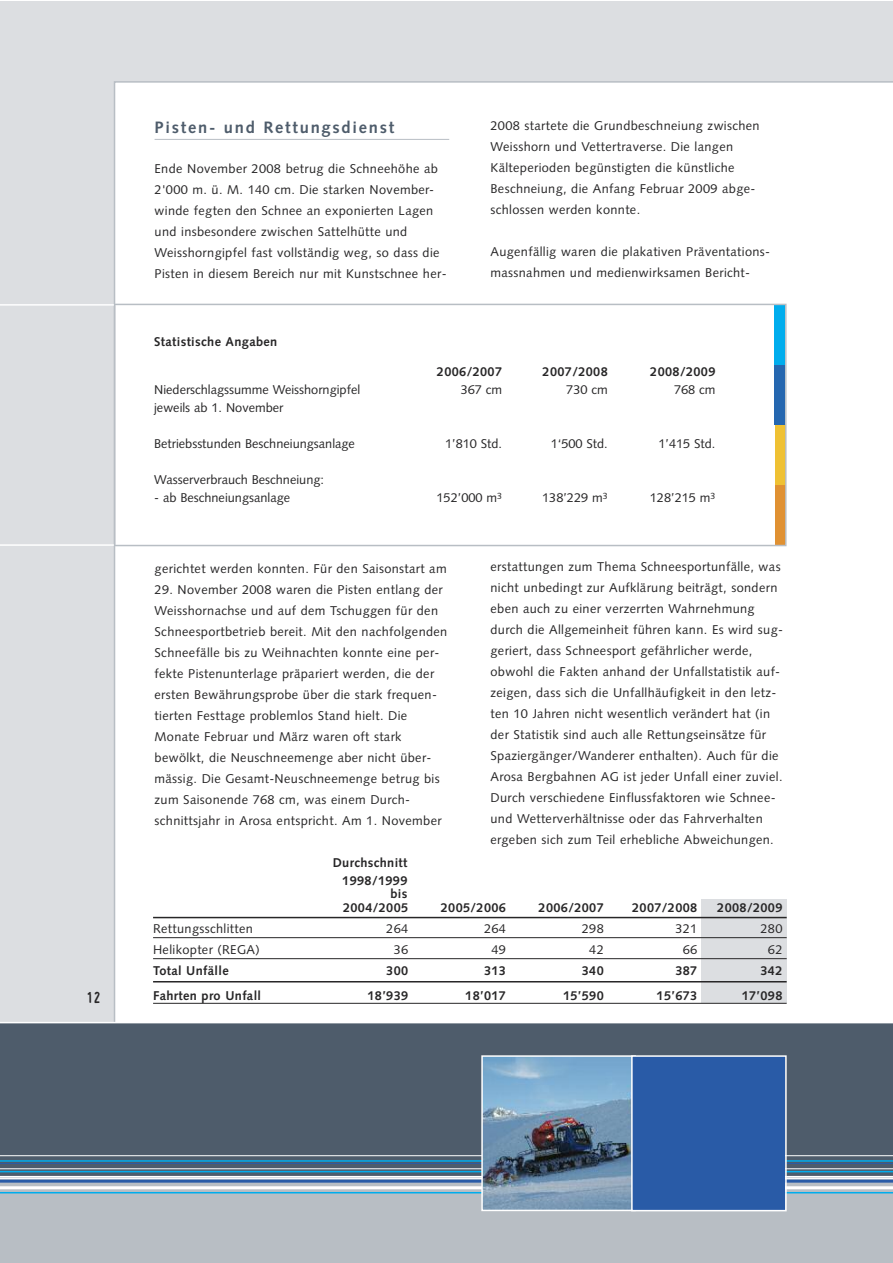
<style>
.page{position:relative;width:893px;height:1263px;background:#fff}
.page>*{position:absolute;margin:0;border:0;box-sizing:border-box;transform-origin:0 0}
.t1{font:700 16.5px "Syntax";letter-spacing:.105em;color:#4e5c6b}
.t2{font:15px "Capone";color:#272627}
.t3{font:12.75px/21px "Syntax";letter-spacing:.03em;color:#272627}
.t4{font:700 12.75px/18px "Syntax";letter-spacing:.03em;color:#272627;text-align:right}
.t5{font:12.75px "Syntax";color:#272627}
</style>
<div class="page">
<div style="left:0;top:1px;width:892px;height:1109px;background:#dcdee1"></div>
<div style="left:114px;top:81px;width:778px;height:941px;background:#fff"></div>
<div style="left:0;top:1070px;width:892px;height:192px;background:#b8bec4"></div>
<div style="left:0;top:1022px;width:892px;height:155px;background:#4e5c6b"></div>
<hr style="left:155px;top:139px;width:294px;height:1px;background:#b8bec4">
<div style="left:775px;top:484px;width:10px;height:61px;background:#e09132"></div>
<div style="left:775px;top:424px;width:10px;height:61px;background:#efc133"></div>
<div style="left:774px;top:364px;width:11px;height:60px;background:#2567b0"></div>
<div style="left:774px;top:304px;width:11px;height:61px;background:#00aded"></div>
<svg style="left:0;top:304px;width:201px;height:242px"></svg>
<div style="left:114px;top:304px;width:673px;height:242px;border:2px solid #b8bec4"></div>
<hr style="left:0;top:1171px;width:892px;height:1px;background:#00aded">
<hr style="left:0;top:1179px;width:892px;height:3px;background:#295ba7">
<hr style="left:0;top:1192px;width:892px;height:1px;background:#00aded">
<hr style="left:0;top:1168px;width:892px;height:1px;background:#fff">
<hr style="left:0;top:1160px;width:892px;height:2px;background:#00aded">
<hr style="left:0;top:1155px;width:892px;height:1px;background:#fff">
<hr style="left:0;top:1163px;width:892px;height:1px;background:#295ba7">
<hr style="left:0;top:1186px;width:892px;height:3px;background:#fff">
<hr style="left:0;top:1178px;width:892px;height:1px;background:#fff">
<img style="left:484px;top:1058px;width:147px;height:150px">
<div style="left:481px;top:1055px;width:155px;height:156px;border:2px solid #fff"></div>
<div style="left:633px;top:1057px;width:152px;height:153px;background:#295ba7"></div>
<div style="left:631px;top:1055px;width:156px;height:156px;border:2px solid #fff"></div>
<div style="left:701px;top:900px;width:86px;height:103px;background:#dcdee1"></div>
<hr style="left:153px;top:917px;width:634px;height:1px;background:#272627">
<hr style="left:153px;top:937px;width:634px;height:1px;background:#272627">
<hr style="left:153px;top:958px;width:634px;height:1px;background:#272627">
<hr style="left:153px;top:981px;width:634px;height:1px;background:#272627">
<hr style="left:153px;top:1003px;width:634px;height:1px;background:#272627">
<p class="t2" style="left:86px;top:990px;width:16px">12</p>
<p class="t1" style="left:155px;top:118px;width:241px">Pisten- und Rettungsdienst</p>
<p class="t3" style="left:155px;top:159px;width:294px">Ende November 2008 betrug die Schneehöhe ab 2'000 m. ü. M. 140 cm. Die starken November&shy;winde fegten den Schnee an exponierten Lagen und insbesondere zwischen Sattelhütte und Weisshorngipfel fast vollständig weg, so dass die Pisten in diesem Bereich nur mit Kunstschnee her-</p>
<p class="t4" style="left:154px;top:333px;width:125px">Statistische Angaben</p>
<p class="t3" style="left:490px;top:115px;width:271px">2008 startete die Grundbeschneiung zwischen Weisshorn und Vettertraverse. Die langen Kälteperioden begünstigten die künstliche Beschneiung, die Anfang Februar 2009 abge&shy;schlossen werden konnte.</p>
<p class="t3" style="left:490px;top:241px;width:281px">Augenfällig waren die plakativen Präventations&shy;massnahmen und medienwirksamen Bericht-</p>
<p class="t4" style="left:437px;top:363px;width:67px">2006/2007</p>
<p class="t4" style="left:543px;top:363px;width:67px">2007/2008</p>
<p class="t4" style="left:650px;top:363px;width:67px">2008/2009</p>
<p class="t5" style="left:154px;top:382px;width:208px">Niederschlagssumme Weisshorngipfel</p>
<p class="t3" style="left:461px;top:379px;width:43px">367 cm</p>
<p class="t3" style="left:566px;top:379px;width:43px">730 cm</p>
<p class="t3" style="left:674px;top:379px;width:43px">768 cm</p>
<p class="t5" style="left:154px;top:400px;width:131px">jeweils ab 1. November</p>
<p class="t5" style="left:154px;top:436px;width:202px">Betriebsstunden Beschneiungsanlage</p>
<p class="t3" style="left:445px;top:433px;width:59px">1’810 Std.</p>
<p class="t3" style="left:551px;top:433px;width:59px">1‘500 Std.</p>
<p class="t3" style="left:658px;top:433px;width:59px">1’415 Std.</p>
<p class="t5" style="left:154px;top:472px;width:171px">Wasserverbrauch Beschneiung:</p>
<p class="t5" style="left:154px;top:490px;width:138px">- ab Beschneiungsanlage</p>
<p class="t3" style="left:436px;top:487px;width:67px">152’000 m<sup>3</sup></p>
<p class="t3" style="left:542px;top:487px;width:67px">138’229 m<sup>3</sup></p>
<p class="t3" style="left:650px;top:487px;width:67px">128’215 m<sup>3</sup></p>
<p class="t3" style="left:155px;top:558px;width:294px">gerichtet werden konnten. Für den Saisonstart am</p>
<p class="t3" style="left:155px;top:579px;width:294px">29. November 2008 waren die Pisten entlang der Weisshornachse und auf dem Tschuggen für den Schneesportbetrieb bereit. Mit den nachfolgenden Schneefälle bis zu Weihnachten konnte eine per&shy;fekte Pistenunterlage präpariert werden, die der ersten Bewährungsprobe über die stark frequen&shy;tierten Festtage problemlos Stand hielt. Die Monate Februar und März waren oft stark bewölkt, die Neuschneemenge aber nicht über&shy;mässig. Die Gesamt-Neuschneemenge betrug bis zum Saisonende 768 cm, was einem Durch&shy;schnittsjahr in Arosa entspricht. Am 1. November</p>
<p class="t4" style="left:333px;top:854px;width:76px">Durchschnitt<br>1998/1999</p>
<p class="t4" style="left:390px;top:884px;width:18px">bis</p>
<p class="t3" style="left:490px;top:556px;width:294px">erstattungen zum Thema Schneesportunfälle, was nicht unbedingt zur Aufklärung beiträgt, sondern eben auch zu einer verzerrten Wahrnehmung durch die Allgemeinheit führen kann. Es wird sug&shy;geriert, dass Schneesport gefährlicher werde, obwohl die Fakten anhand der Unfallstatistik auf&shy;zeigen, dass sich die Unfallhäufigkeit in den letz&shy;ten 10 Jahren nicht wesentlich verändert hat (in der Statistik sind auch alle Rettungseinsätze für Spaziergänger/Wanderer enthalten). Auch für die Arosa Bergbahnen AG ist jeder Unfall einer zuviel.<br>Durch verschiedene Einflussfaktoren wie Schnee&shy;und Wetterverhältnisse oder das Fahrverhalten ergeben sich zum Teil erhebliche Abweichungen.</p>
<p class="t4" style="left:343px;top:898px;width:67px">2004/2005</p>
<p class="t4" style="left:441px;top:898px;width:67px">2005/2006</p>
<p class="t4" style="left:539px;top:898px;width:67px">2006/2007</p>
<p class="t4" style="left:632px;top:898px;width:67px">2007/2008</p>
<p class="t4" style="left:717px;top:898px;width:67px">2008/2009</p>
<p class="t3" style="left:153px;top:918px;width:101px">Rettungsschlitten</p>
<p class="t3" style="left:386px;top:918px;width:23px">264</p>
<p class="t3" style="left:484px;top:918px;width:23px">264</p>
<p class="t3" style="left:582px;top:918px;width:23px">298</p>
<p class="t3" style="left:675px;top:918px;width:23px">321</p>
<p class="t3" style="left:760px;top:918px;width:23px">280</p>
<p class="t3" style="left:153px;top:939px;width:108px">Helikopter (REGA)</p>
<p class="t3" style="left:394px;top:939px;width:16px">36</p>
<p class="t3" style="left:491px;top:939px;width:16px">49</p>
<p class="t3" style="left:589px;top:939px;width:16px">42</p>
<p class="t3" style="left:683px;top:939px;width:16px">66</p>
<p class="t3" style="left:768px;top:939px;width:16px">62</p>
<p class="t4" style="left:153px;top:961px;width:77px">Total Unfälle</p>
<p class="t4" style="left:386px;top:961px;width:23px">300</p>
<p class="t4" style="left:484px;top:961px;width:23px">313</p>
<p class="t4" style="left:582px;top:961px;width:23px">340</p>
<p class="t4" style="left:675px;top:961px;width:23px">387</p>
<p class="t4" style="left:760px;top:961px;width:23px">342</p>
<p class="t4" style="left:153px;top:986px;width:110px">Fahrten pro Unfall</p>
<p class="t4" style="left:367px;top:986px;width:42px">18’939</p>
<p class="t4" style="left:465px;top:986px;width:42px">18’017</p>
<p class="t4" style="left:563px;top:986px;width:42px">15’590</p>
<p class="t4" style="left:657px;top:986px;width:42px">15’673</p>
<p class="t4" style="left:742px;top:986px;width:42px">17’098</p>
</div>
